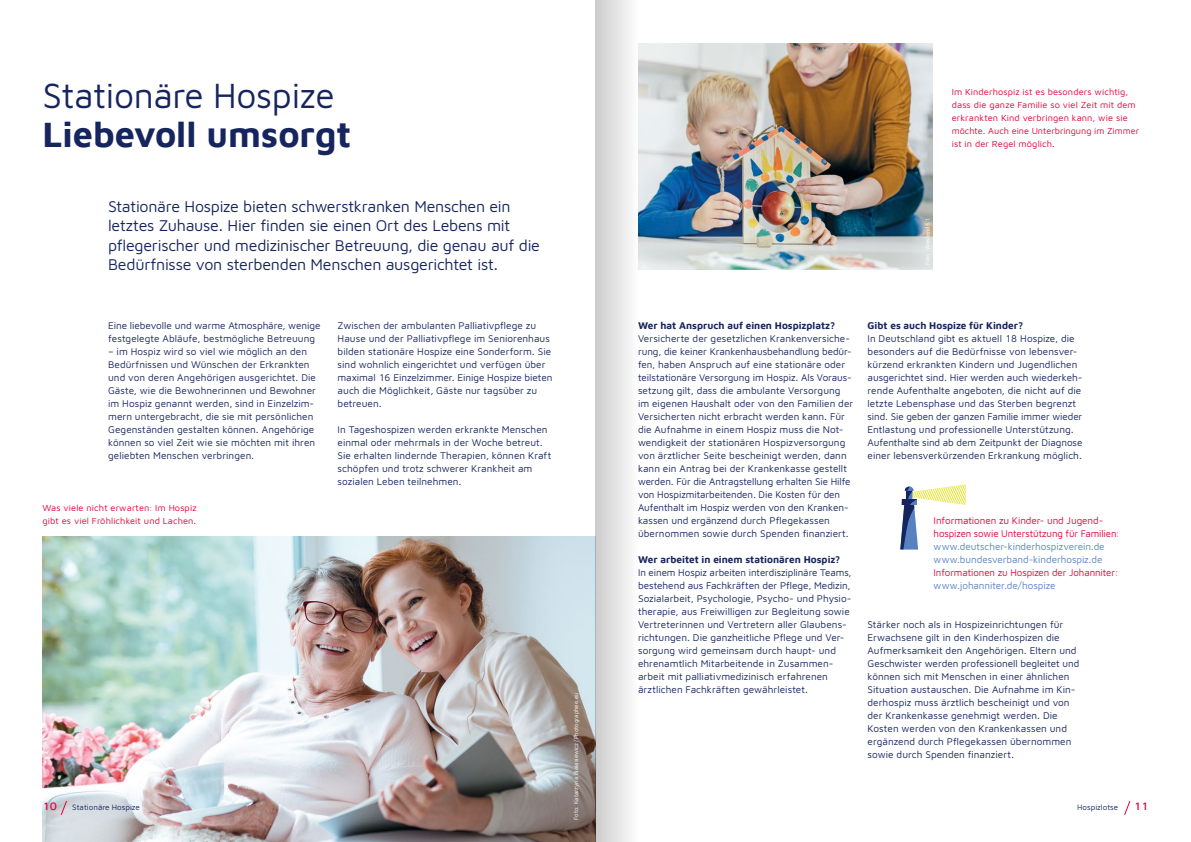
<style>
.page{position:relative;width:1191px;height:842px;background:#fff}
.page>*{position:absolute;margin:0;border:0;box-sizing:border-box;transform-origin:0 0}
.t1{font:36px "Maven Johanniter";letter-spacing:-.01em;color:#17255f}
.t2{font:700 36px "Maven Johanniter";color:#17255f}
.t3{font:16px/19.5px "Maven Johanniter";letter-spacing:-.015em;color:#17255f}
.t4{font:500 11px "Maven Johanniter";color:#e4003a}
.t5{font:10px/13px "Maven Johanniter";letter-spacing:.005em;color:#17255f}
.t6{font:10px/13px "Maven Johanniter";letter-spacing:-.01em;color:#e4003a}
.t7{font:700 10px "Maven Johanniter";color:#17255f}
.t8{font:10px/13px "Maven Johanniter";letter-spacing:-.005em;color:#5782c2}
.t9{font:9px/13px "Maven Johanniter";letter-spacing:.01em;color:#e4003a}
.t10{font:8px "Maven Johanniter";color:#17255f}
.t11{font:6px "Maven Johanniter";letter-spacing:-.005em;color:#fff}
</style>
<div class="page">
<img style="left:638px;top:43px;width:295px;height:226px">
<img style="left:43px;top:537px;width:552px;height:305px">
<svg style="left:900px;top:485px;width:65px;height:65px"></svg>
<svg style="left:61px;top:800px;width:6px;height:15px"></svg>
<svg style="left:1124px;top:800px;width:6px;height:15px"></svg>
<div style="left:595px;top:0;width:43px;height:842px;background:linear-gradient(to right,#cbcbcb,#fdfdfd)"></div>
<h1 class="t1" style="left:43px;top:70px;width:294px">Stationäre Hospize</h1>
<h1 class="t2" style="left:43px;top:109px;width:310px">Liebevoll umsorgt</h1>
<h2 class="t3" style="left:108px;top:195px;width:433px">Stationäre Hospize bieten schwerstkranken Menschen ein letztes Zuhause. Hier finden sie einen Ort des Lebens mit pflegerischer und medizinischer Betreuung, die genau auf die Bedürfnisse von sterbenden Menschen ausgerichtet ist.</h2>
<p class="t9" style="left:951px;top:84px;width:189px">Im Kinderhospiz ist es besonders wichtig, dass die ganze Familie so viel Zeit mit dem erkrankten Kind verbringen kann, wie sie möchte. Auch eine Unterbringung im Zimmer ist in der Regel möglich.</p>
<p class="t11" style="left:923px;top:265px;width:48px;rotate:-90deg">Foto: Westend61</p>
<p class="t7" style="left:638px;top:318px;width:199px">Wer hat Anspruch auf einen Hospizplatz?</p>
<p class="t5" style="left:638px;top:331px;width:217px">Versicherte der gesetzlichen Krankenversiche&shy;rung, die keiner Krankenhausbehandlung bedür&shy;fen, haben Anspruch auf eine stationäre oder teilstationäre Versorgung im Hospiz. Als Voraus&shy;setzung gilt, dass die ambulante Versorgung im eigenen Haushalt oder von den Familien der Versicherten nicht erbracht werden kann. Für die Aufnahme in einem Hospiz muss die Not&shy;wendigkeit der stationären Hospizversorgung von ärztlicher Seite bescheinigt werden, dann kann ein Antrag bei der Krankenkasse gestellt werden. Für die Antragstellung erhalten Sie Hilfe von Hospizmitarbeitenden. Die Kosten für den Aufenthalt im Hospiz werden von den Kranken&shy;kassen und ergänzend durch Pflegekassen übernommen sowie durch Spenden finanziert.</p>
<p class="t7" style="left:638px;top:552px;width:204px">Wer arbeitet in einem stationären Hospiz?</p>
<p class="t5" style="left:638px;top:565px;width:215px">In einem Hospiz arbeiten interdisziplinäre Teams, bestehend aus Fachkräften der Pflege, Medizin, Sozialarbeit, Psychologie, Psycho- und Physio&shy;therapie, aus Freiwilligen zur Begleitung sowie Vertreterinnen und Vertretern aller Glaubens&shy;richtungen. Die ganzheitliche Pflege und Ver&shy;sorgung wird gemeinsam durch haupt- und ehrenamtlich Mitarbeitende in Zusammen&shy;arbeit mit palliativmedizinisch erfahrenen ärztlichen Fachkräften gewährleistet.</p>
<p class="t7" style="left:867px;top:318px;width:157px">Gibt es auch Hospize für Kinder?</p>
<p class="t5" style="left:867px;top:331px;width:216px">In Deutschland gibt es aktuell 18 Hospize, die besonders auf die Bedürfnisse von lebensver&shy;kürzend erkrankten Kindern und Jugendlichen ausgerichtet sind. Hier werden auch wiederkeh&shy;rende Aufenthalte angeboten, die nicht auf die letzte Lebensphase und das Sterben begrenzt sind. Sie geben der ganzen Familie immer wieder Entlastung und professionelle Unterstützung.<br>Aufenthalte sind ab dem Zeitpunkt der Diagnose einer lebensverkürzenden Erkrankung möglich.</p>
<p class="t5" style="left:338px;top:318px;width:216px">Zwischen der ambulanten Palliativpflege zu Hause und der Palliativpflege im Seniorenhaus bilden stationäre Hospize eine Sonderform. Sie sind wohnlich eingerichtet und verfügen über maximal 16 Einzelzimmer. Einige Hospize bieten auch die Möglichkeit, Gäste nur tagsüber zu betreuen.</p>
<p class="t5" style="left:338px;top:422px;width:215px">In Tageshospizen werden erkrankte Menschen einmal oder mehrmals in der Woche betreut.<br>Sie erhalten lindernde Therapien, können Kraft schöpfen und trotz schwerer Krankheit am sozialen Leben teilnehmen.</p>
<p class="t5" style="left:108px;top:318px;width:214px">Eine liebevolle und warme Atmosphäre, wenige festgelegte Abläufe, bestmögliche Betreuung</p>
<p class="t5" style="left:108px;top:344px;width:209px">– im Hospiz wird so viel wie möglich an den Bedürfnissen und Wünschen der Erkrankten und von deren Angehörigen ausgerichtet. Die Gäste, wie die Bewohnerinnen und Bewohner im Hospiz genannt werden, sind in Einzelzim&shy;mern untergebracht, die sie mit persönlichen Gegenständen gestalten können. Angehörige können so viel Zeit wie sie möchten mit ihren geliebten Menschen verbringen.</p>
<p class="t9" style="left:43px;top:500px;width:155px">Was viele nicht erwarten: Im Hospiz gibt es viel Fröhlichkeit und Lachen.</p>
<p class="t6" style="left:933px;top:513px;width:187px">Informationen zu Kinder- und Jugend&shy;hospizen sowie Unterstützung für Familien:</p>
<p class="t8" style="left:933px;top:539px;width:173px">www.deutscher-kinderhospizverein.de www.bundesverband-kinderhospiz.de</p>
<p class="t6" style="left:933px;top:565px;width:186px">Informationen zu Hospizen der Johanniter:</p>
<p class="t8" style="left:933px;top:578px;width:123px">www.johanniter.de/hospize</p>
<p class="t5" style="left:867px;top:617px;width:213px">Stärker noch als in Hospizeinrichtungen für Erwachsene gilt in den Kinderhospizen die Aufmerksamkeit den Angehörigen. Eltern und Geschwister werden professionell begleitet und können sich mit Menschen in einer ähnlichen Situation austauschen. Die Aufnahme im Kin&shy;derhospiz muss ärztlich bescheinigt und von der Krankenkasse genehmigt werden. Die Kosten werden von den Krankenkassen und ergänzend durch Pflegekassen übernommen sowie durch Spenden finanziert.</p>
<p class="t11" style="left:572px;top:820px;width:129px;rotate:-90deg">Foto: Katarzyna Bialasiewicz /Photographee.eu</p>
<p class="t4" style="left:43px;top:798px;width:16px">10</p>
<p class="t10" style="left:72px;top:801px;width:69px">Stationäre Hospize</p>
<p class="t10" style="left:1077px;top:801px;width:42px">Hospizlotse</p>
<p class="t4" style="left:1134px;top:798px;width:16px">11</p>
</div>
